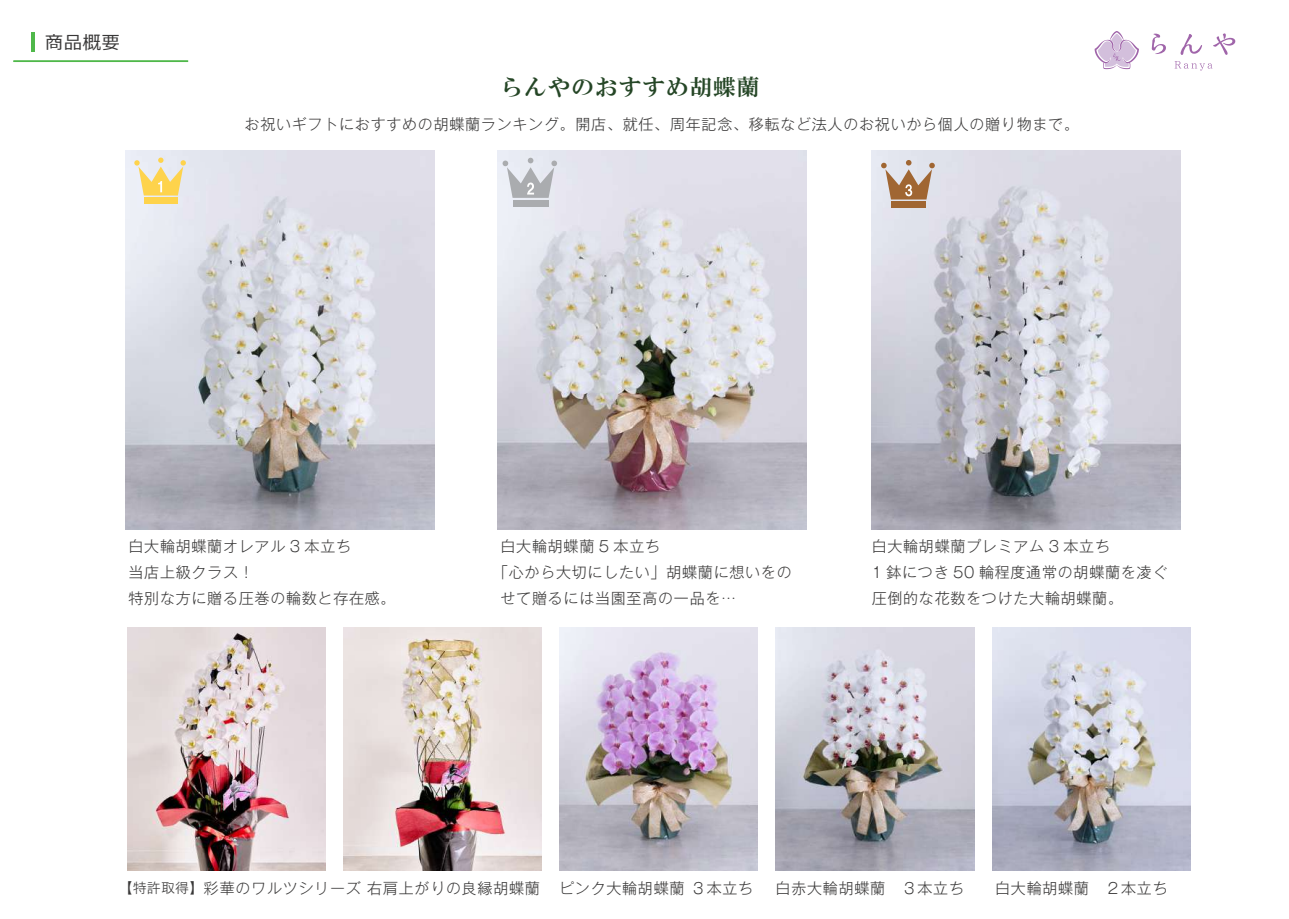
<style>
.page{position:relative;width:1289px;height:919px;background:#fff}
.page>*{position:absolute;margin:0;border:0;box-sizing:border-box;transform-origin:0 0}
.t1{font:22.5px "HGS Mincho E";letter-spacing:.05em;color:#254626}
.t2{font:18px "Meiryo";color:#393838}
.t3{font:300 15px/26.2px "Gothic MB101 Pr 6 N";letter-spacing:.05em;color:#393838}
.s1{font-size:13.5px}
</style>
<div class="page">
<svg style="left:1094px;top:31px;width:44px;height:38px"></svg>
<svg style="left:1151px;top:34px;width:14px;height:20px"></svg>
<svg style="left:1180px;top:34px;width:21px;height:21px"></svg>
<svg style="left:1213px;top:33px;width:22px;height:22px"></svg>
<svg style="left:1174px;top:61px;width:38px;height:10px"></svg>
<div style="left:13px;top:60px;width:175px;height:2px;border:1px solid #4fb84a"></div>
<hr style="left:31px;top:32px;width:4px;height:19px;background:#4fb84a">
<img style="left:992px;top:628px;width:198px;height:242px">
<img style="left:776px;top:628px;width:198px;height:242px">
<img style="left:559px;top:628px;width:199px;height:242px">
<img style="left:343px;top:628px;width:198px;height:242px">
<img style="left:127px;top:628px;width:198px;height:242px">
<img style="left:126px;top:151px;width:308px;height:378px">
<img style="left:497px;top:151px;width:309px;height:378px">
<img style="left:871px;top:151px;width:309px;height:378px">
<div style="left:144px;top:198px;width:33px;height:6px;background:#fed34c"></div>
<svg style="left:134px;top:157px;width:52px;height:38px"></svg>
<div style="left:513px;top:200px;width:35px;height:6px;background:#aaacaf"></div>
<svg style="left:502px;top:158px;width:55px;height:40px"></svg>
<div style="left:891px;top:202px;width:35px;height:6px;background:#a06632"></div>
<svg style="left:881px;top:160px;width:53px;height:39px"></svg>
<p class="t2" style="left:45px;top:29px;width:76px">商品概要</p>
<h1 class="t1" style="left:500px;top:75px;width:260px">らんやのおすすめ胡蝶蘭</h1>
<p class="t3" style="left:244px;top:110px;width:835px">お祝いギフトにおすすめの胡蝶蘭ランキング。開店、就任、周年記念、移転など法人のお祝いから個人の贈り物まで。</p>
<p class="t3" style="left:128px;top:531px;width:269px">白大輪胡蝶蘭オレアル 3 本立ち<br>当店上級クラス！<br>特別な方に贈る圧巻の輪数と存在感。</p>
<p class="t3" style="left:500px;top:531px;width:161px">白大輪胡蝶蘭 5 本立ち</p>
<p class="t3" style="left:493px;top:558px;width:300px">「心から大切にしたい」胡蝶蘭に想いをの</p>
<p class="t3" style="left:500px;top:584px;width:237px">せて贈るには当園至高の一品を…</p>
<p class="t3" style="left:871px;top:531px;width:297px">白大輪胡蝶蘭プレミアム 3 本立ち<br>1 鉢につき 50 輪程度通常の胡蝶蘭を凌ぐ圧倒的な花数をつけた大輪胡蝶蘭。</p>
<p class="t3" style="left:119px;top:873px;width:422px"><span class="s1">【特許取得】</span>彩華のワルツシリーズ 右肩上がりの良縁胡蝶蘭</p>
<p class="t3" style="left:559px;top:873px;width:195px">ピンク大輪胡蝶蘭 ３本立ち</p>
<p class="t3" style="left:775px;top:873px;width:190px">白赤大輪胡蝶蘭　３本立ち</p>
<p class="t3" style="left:995px;top:873px;width:174px">白大輪胡蝶蘭　２本立ち</p>
</div>
